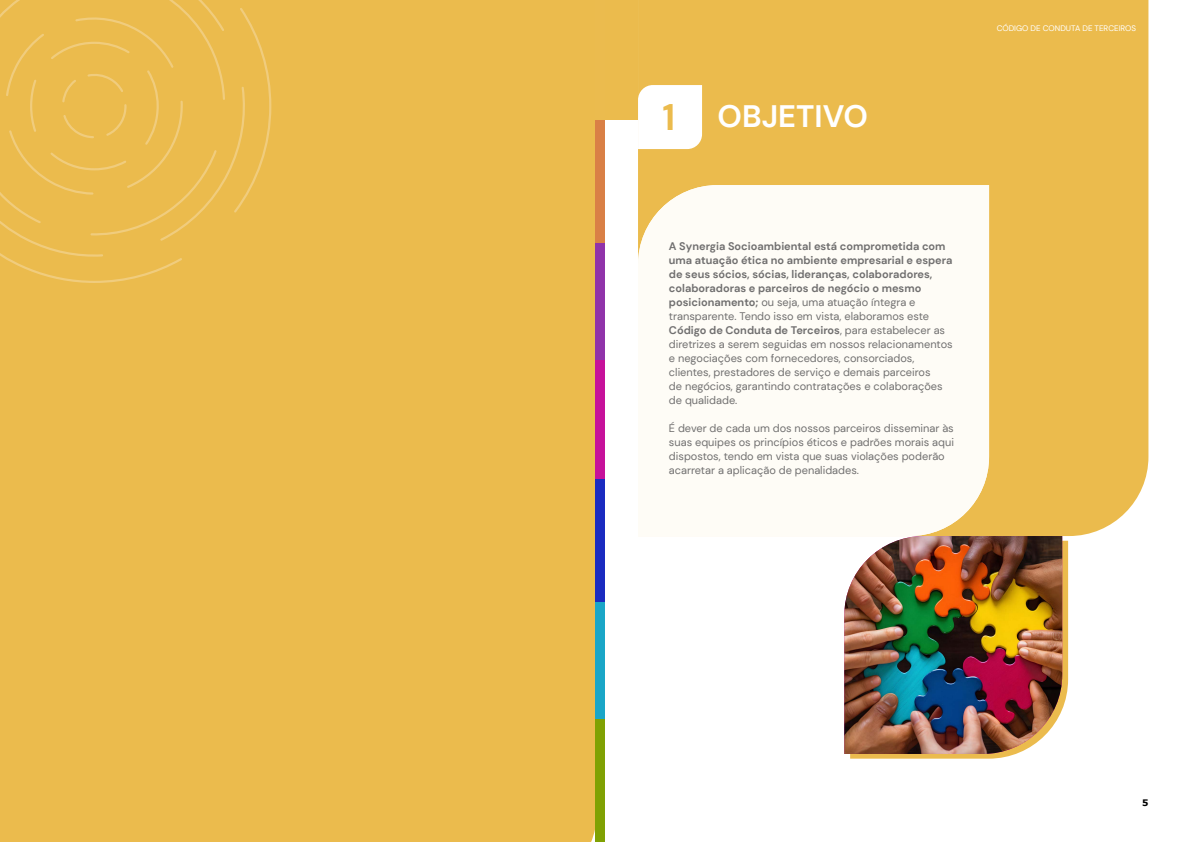
<style>
.page{position:relative;width:1191px;height:842px;background:#fff}
.page>*{position:absolute;margin:0;border:0;box-sizing:border-box;transform-origin:0 0}
.t1{font:700 36.9px "DM Sans";color:#ebbb4d}
.t2{font:700 31px "DM Sans";color:#fff}
.t3{font:11px/14px "DM Sans";color:#706f6f}
.t4{font:700 9px "Verdana";color:#000}
.t5{font:8px "DM Sans";color:#fff}
.s1{font-weight:700}
</style>
<div class="page">
<div style="left:638px;top:0;width:510px;height:536px;background:#ebbb4d"></div>
<div style="left:605px;top:0;width:33px;height:120px;background:#ebbb4d"></div>
<svg style="left:850px;top:541px;width:218px;height:218px;fill:#ebbb4d"></svg>
<img style="left:844px;top:536px;width:218px;height:218px">
<svg style="left:638px;top:85px;width:64px;height:64px"></svg>
<div style="left:638px;top:185px;width:351px;height:351px;background:#fefcf6"></div>
<div style="left:0;top:0;width:595px;height:842px;background:#ebbb4d"></div>
<svg style="left:0;top:0;width:272px;height:284px;background:#ebbb4f"></svg>
<div style="left:595px;top:0;width:10px;height:122px;background:#ebbb4e"></div>
<div style="left:595px;top:240px;width:10px;height:122px;background:#9033a9"></div>
<div style="left:595px;top:360px;width:10px;height:122px;background:#c6119a"></div>
<div style="left:595px;top:120px;width:10px;height:122px;background:#d98046"></div>
<div style="left:595px;top:600px;width:10px;height:122px;background:#1aa6c7"></div>
<div style="left:595px;top:480px;width:10px;height:122px;background:#1a2bc0"></div>
<div style="left:595px;top:720px;width:10px;height:122px;background:#80a103"></div>
<h1 class="t1" style="left:662px;top:94px;width:14px">1</h1>
<h2 class="t2" style="left:717px;top:97px;width:152px">OBJETIVO</h2>
<p class="t5" style="left:996px;top:23px;width:141px">CÓDIGO DE CONDUTA DE TERCEIROS</p>
<p class="t3" style="left:669px;top:239px;width:285px"><span class="s1">A Synergia Socioambiental está comprometida com uma atuação ética no ambiente empresarial e espera de seus sócios, sócias, lideranças, colaboradores, colaboradoras e parceiros de negócio o mesmo posicionamento;</span> ou seja, uma atuação íntegra e transparente. Tendo isso em vista, elaboramos este <span class="s1">Código de Conduta de Terceiros</span>, para estabelecer as diretrizes a serem seguidas em nossos relacionamentos e negociações com fornecedores, consorciados, clientes, prestadores de serviço e demais parceiros<br>de negócios, garantindo contratações e colaborações de qualidade.</p>
<p class="t3" style="left:669px;top:421px;width:286px">É dever de cada um dos nossos parceiros disseminar às suas equipes os princípios éticos e padrões morais aqui dispostos, tendo em vista que suas violações poderão acarretar a aplicação de penalidades.</p>
<p class="t4" style="left:1142px;top:797px;width:8px">5</p>
</div>
